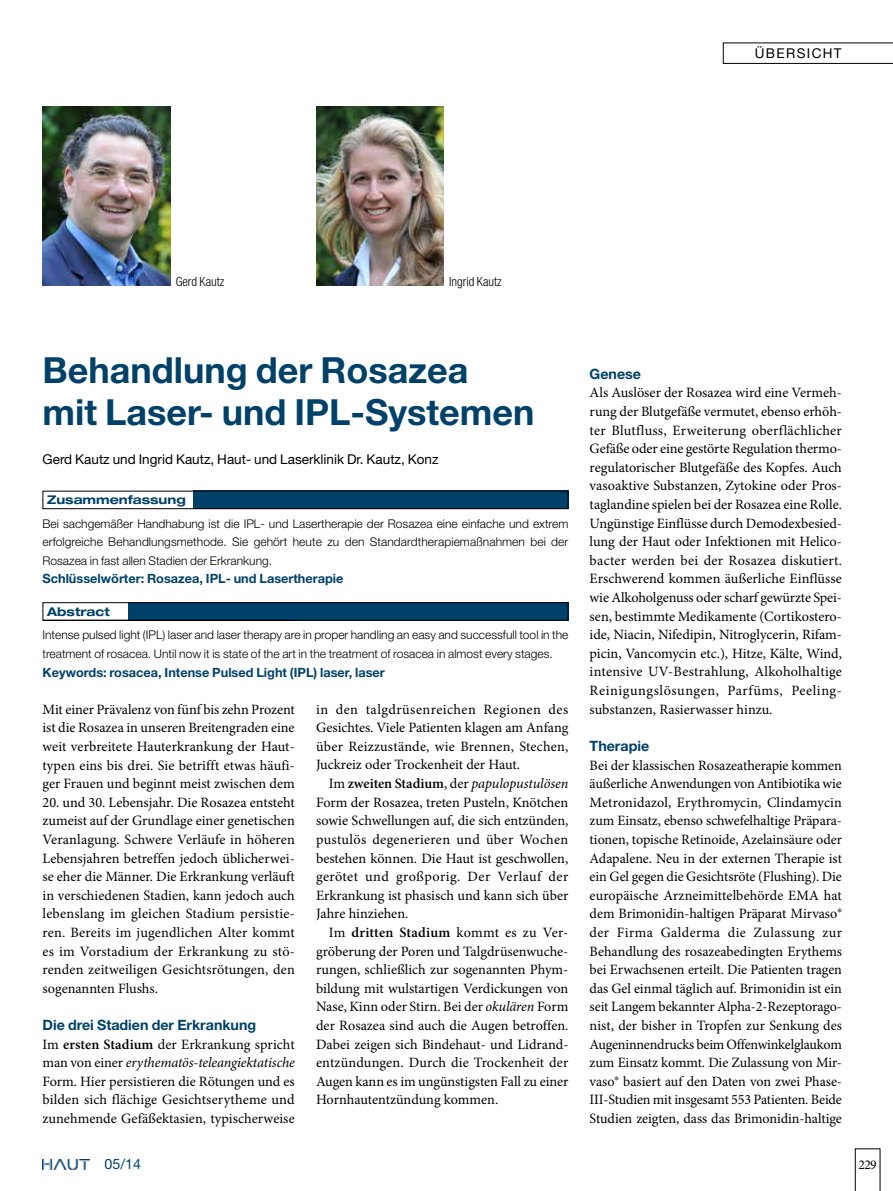
<style>
.page{position:relative;width:893px;height:1191px;background:#fff}
.page>*{position:absolute;margin:0;border:0;box-sizing:border-box;transform-origin:0 0}
.t1{font:700 36px/42px "Helvetica Neue LT Std";color:#004169}
.t2{font:14.25px/18.6px "Minion Pro";color:#000;text-align:justify}
.t3{font:700 14.25px "Helvetica Neue LT Std";color:#004169}
.t4{font:14.25px "Helvetica Neue LT Std";color:#004169}
.t5{font:13.5px "Helvetica Neue LT Std";color:#000}
.t6{font:13.5px "Helvetica Neue LT Std";letter-spacing:.1em;color:#000}
.t7{font:13.5px "Minion Pro";color:#000}
.t8{font:700 12.75px "Helvetica Neue LT Std";color:#004169}
.t9{font:300 condensed 12.75px "Helvetica Neue LT Std";color:#000}
.t10{font:300 12px/18.6px "Helvetica Neue LT Std";color:#000;text-align:justify}
.t11{font:700 expanded 12px "Helvetica Neue LT Std";color:#004169}
.s1{font-weight:600}
.s2{font-style:italic}
</style>
<div class="page">
<svg style="left:855px;top:1148px;width:25px;height:43px"></svg>
<svg style="left:43px;top:1169px;width:43px;height:1px"></svg>
<img style="left:43px;top:1159px;width:46px;height:10px">
<svg style="left:723px;top:43px;width:170px;height:21px"></svg>
<div style="left:193px;top:491px;width:375px;height:18px;background:#004169"></div>
<div style="left:43px;top:491px;width:525px;height:18px;border:1px solid #000"></div>
<div style="left:128px;top:602px;width:440px;height:18px;background:#004169"></div>
<div style="left:43px;top:602px;width:525px;height:18px;border:1px solid #000"></div>
<hr style="left:43px;top:620px;width:252px;height:1px;background:#000">
<img style="left:43px;top:106px;width:127px;height:180px">
<img style="left:316px;top:106px;width:128px;height:180px">
<p class="t6" style="left:755px;top:45px;width:88px">ÜBERSICHT</p>
<p class="t9" style="left:176px;top:274px;width:50px">Gerd Kautz</p>
<p class="t9" style="left:449px;top:274px;width:54px">Ingrid Kautz</p>
<h1 class="t1" style="left:43px;top:348px;width:493px">Behandlung der Rosazea<br>mit Laser- und IPL-Systemen</h1>
<p class="t5" style="left:43px;top:451px;width:398px">Gerd Kautz und Ingrid Kautz, Haut- und Laserklinik Dr. Kautz, Konz</p>
<p class="t11" style="left:47px;top:492px;width:140px">Zusammenfassung</p>
<p class="t10" style="left:43px;top:514px;width:527px">Bei sachgemäßer Handhabung ist die IPL- und Lasertherapie der Rosazea eine einfache und extrem erfolgreiche Behandlungsmethode. Sie gehört heute zu den Standardtherapiemaßnahmen bei der Rosazea in fast allen Stadien der Erkrankung.</p>
<p class="t8" style="left:43px;top:571px;width:303px">Schlüsselwörter: Rosazea, IPL- und Lasertherapie</p>
<p class="t11" style="left:47px;top:604px;width:64px">Abstract</p>
<p class="t10" style="left:43px;top:625px;width:527px">Intense pulsed light (IPL) laser and laser therapy are in proper handling an easy and successfull tool in the treatment of rosacea. Until now it is state of the art in the treatment of rosacea in almost every stages.</p>
<p class="t8" style="left:43px;top:664px;width:344px">Keywords: rosacea, Intense Pulsed Light (IPL) laser, laser</p>
<p class="t2" style="left:43px;top:700px;width:254px">Mit einer Prävalenz von fünf bis zehn Prozent ist die Rosazea in unseren Breitengraden eine weit verbreitete Hauterkrankung der Haut&shy;typen eins bis drei. Sie betrifft etwas häufi&shy;ger Frauen und beginnt meist zwischen dem</p>
<p class="t2" style="left:43px;top:793px;width:254px">20. und 30. Lebensjahr. Die Rosazea entsteht zumeist auf der Grundlage einer genetischen Veranlagung. Schwere Verläufe in höheren Lebensjahren betreffen jedoch üblicherwei&shy;se eher die Männer. Die Erkrankung verläuft in verschiedenen Stadien, kann jedoch auch lebenslang im gleichen Stadium persistie&shy;ren. Bereits im jugendlichen Alter kommt es im Vorstadium der Erkrankung zu stö&shy;renden zeitweiligen Gesichtsrötungen, den sogenannten Flushs.</p>
<p class="t3" style="left:43px;top:1016px;width:215px">Die drei Stadien der Erkrankung</p>
<p class="t2" style="left:43px;top:1034px;width:254px">Im <span class="s1">ersten Stadium</span> der Erkrankung spricht man von einer <span class="s2">erythematös-teleangiektatische </span>Form. Hier persistieren die Rötungen und es bilden sich flächige Gesichtserytheme und zunehmende Gefäßektasien, typischerweise</p>
<p class="t2" style="left:316px;top:700px;width:254px">in den talgdrüsenreichen Regionen des Gesichtes. Viele Patienten klagen am Anfang über Reizzustände, wie Brennen, Stechen, Juckreiz oder Trockenheit der Haut.</p>
<p class="t2" style="left:316px;top:774px;width:254px;text-indent:13px">Im <span class="s1">zweiten Stadium</span>, der <span class="s2">papulopustulösen </span>Form der Rosazea, treten Pusteln, Knötchen sowie Schwellungen auf, die sich entzünden, pustulös degenerieren und über Wochen bestehen können. Die Haut ist geschwollen, gerötet und großporig. Der Verlauf der Erkrankung ist phasisch und kann sich über Jahre hinziehen.</p>
<p class="t2" style="left:316px;top:923px;width:254px;text-indent:13px">Im <span class="s1">dritten Stadium</span> kommt es zu Ver&shy;gröberung der Poren und Talgdrüsenwuche&shy;rungen, schließlich zur sogenannten Phym&shy;bildung mit wulstartigen Verdickungen von Nase, Kinn oder Stirn. Bei der <span class="s2">okulären</span> Form der Rosazea sind auch die Augen betroffen.<br>Dabei zeigen sich Bindehaut- und Lidrand&shy;entzündungen. Durch die Trockenheit der Augen kann es im ungünstigsten Fall zu einer Hornhautentzündung kommen.</p>
<p class="t3" style="left:590px;top:365px;width:53px">Genese</p>
<p class="t2" style="left:590px;top:383px;width:254px">Als Auslöser der Rosazea wird eine Vermeh&shy;rung der Blutgefäße vermutet, ebenso erhöh&shy;ter Blutfluss, Erweiterung oberflächlicher Gefäße oder eine gestörte Regulation thermo&shy;regulatorischer Blutgefäße des Kopfes. Auch vasoaktive Substanzen, Zytokine oder Pros&shy;taglandine spielen bei der Rosazea eine Rolle.<br>Ungünstige Einflüsse durch Demodexbesied&shy;lung der Haut oder Infektionen mit Helico&shy;bacter werden bei der Rosazea diskutiert.<br>Erschwerend kommen äußerliche Einflüsse wie Alkoholgenuss oder scharf gewürzte Spei&shy;sen, bestimmte Medikamente (Cortikostero&shy;ide, Niacin, Nifedipin, Nitroglycerin, Rifam&shy;picin, Vancomycin etc.), Hitze, Kälte, Wind, intensive UV-Bestrahlung, Alkoholhaltige Reinigungslösungen, Parfüms, Peeling&shy;substanzen, Rasierwasser hinzu.</p>
<p class="t3" style="left:590px;top:737px;width:61px">Therapie</p>
<p class="t2" style="left:590px;top:755px;width:254px">Bei der klassischen Rosazeatherapie kommen äußerliche Anwendungen von Antibiotika wie Metronidazol, Erythromycin, Clindamycin zum Einsatz, ebenso schwefelhaltige Präpara&shy;tionen, topische Retinoide, Azelainsäure oder Adapalene. Neu in der externen Therapie ist ein Gel gegen die Gesichtsröte (Flushing). Die europäische Arzneimittelbehörde EMA hat dem Brimonidin-haltigen Präparat Mirvaso® der Firma Galderma die Zulassung zur Behandlung des rosazeabedingten Erythems bei Erwachsenen erteilt. Die Patienten tragen das Gel einmal täglich auf. Brimonidin ist ein seit Langem bekannter Alpha-2-Rezeptorago&shy;nist, der bisher in Tropfen zur Senkung des Augeninnendrucks beim Offenwinkelglaukom zum Einsatz kommt. Die Zulassung von Mir&shy;vaso® basiert auf den Daten von zwei Phase-III-Studien mit insgesamt 553 Patienten. Beide Studien zeigten, dass das Brimonidin-haltige</p>
<p class="t4" style="left:105px;top:1155px;width:38px">05/14</p>
<p class="t7" style="left:859px;top:1155px;width:20px">229</p>
</div>
